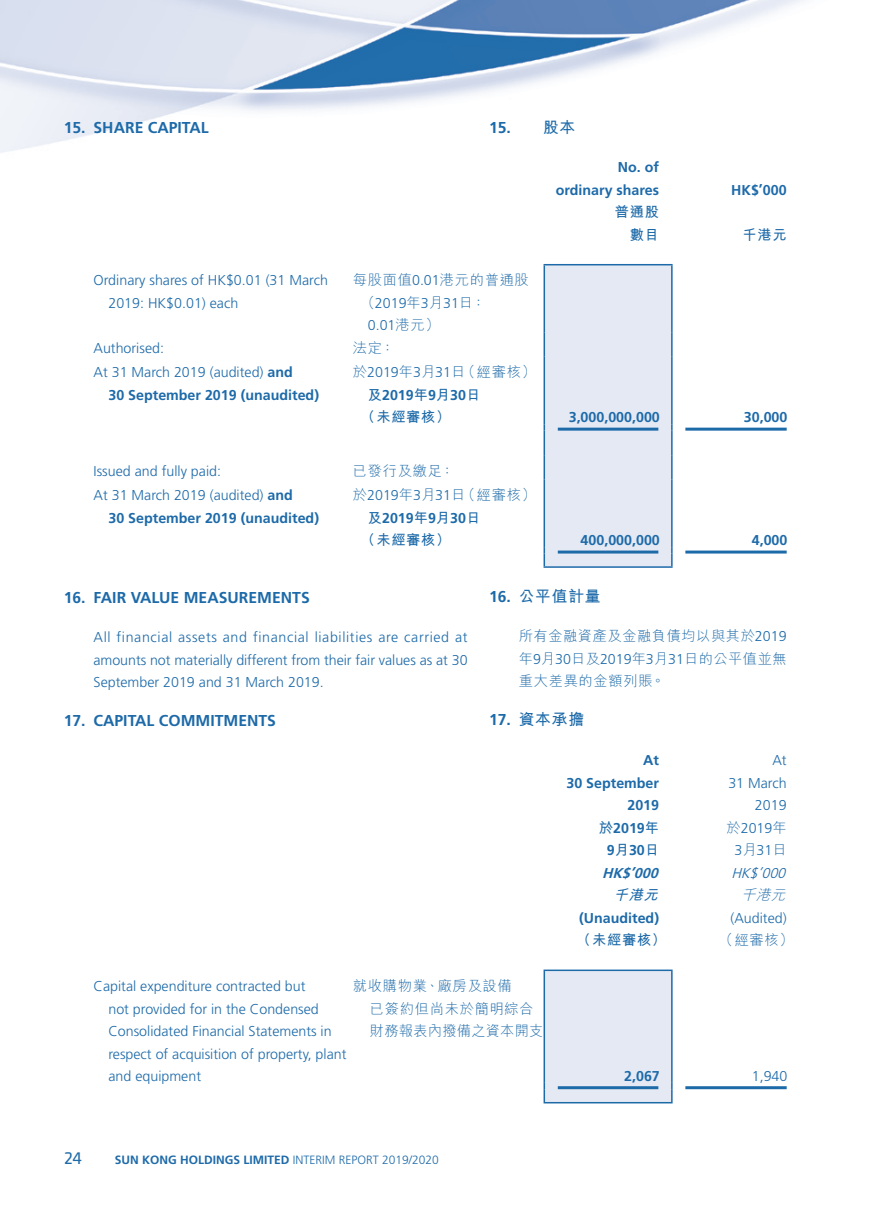
<style>
.page{position:relative;width:893px;height:1212px;background:#fff}
.page>*{position:absolute;margin:0;border:0;box-sizing:border-box;transform-origin:0 0}
.t1{font:18px "Klavika Regular TF";color:#1d6aa9}
.Heading_1{font:700 15.75px "Frutiger LT Std";color:#1d6aa9}
.C_Heading_1{font:700 15.75px "M Hei HK";letter-spacing:.05em;color:#1d6aa9}
.C_Heading_1-2{font:700 15.75px "Frutiger LT Std";color:#1d6aa9}
.Body_Text{font:300 14.25px/22.5px "Frutiger LT Std";color:#1d6aa9}
.Body_Text-2{font:700 14.25px/22.5px "Frutiger LT Std";color:#1d6aa9}
.C_Body_Text{font:300 14.25px/22.5px "M Hei HK";letter-spacing:.05em;color:#1d6aa9;text-align:justify}
.C_Body_Text-2{font:700 14.25px "Frutiger LT Std";color:#1d6aa9}
.C_Body_Text-3{font:300 14.25px "Frutiger LT Std";color:#1d6aa9}
.Body_Text-3{font:700 14.25px "M Hei HK";letter-spacing:.05em;color:#1d6aa9}
.C_Body_Text-4{font:700 14.25px "M Hei HK";letter-spacing:.05em;color:#1d6aa9}
.Body_Text-4{font:italic 700 14.25px "Frutiger LT Std";color:#1d6aa9}
.Body_Text-5{font:italic 300 14.25px "Frutiger LT Std";color:#1d6aa9}
.Body_Text-6{font:300 14.25px "M Hei HK";color:#1d6aa9}
.Body_Text-7{font:italic 700 14.25px "M Hei HK";color:#1d6aa9}
.Body_Text-8{font:italic 300 14.25px "M Hei HK";color:#1d6aa9}
.t2{font:700 12px "Frutiger LT Std";color:#1d6aa9}
.s1{font-family:"M Hei HK"}
.s2{font-family:"Frutiger LT Std"}
.s3{font-weight:300}
</style>
<div class="page">
<img style="left:0;top:0;width:805px;height:1104px">
<hr style="left:544px;top:264px;width:129px;height:1px;background:#1d6aa9">
<div style="left:544px;top:265px;width:129px;height:301px;background:#e4e9f3"></div>
<hr style="left:544px;top:566px;width:129px;height:2px;background:#1d6aa9">
<hr style="left:558px;top:428px;width:100px;height:3px;background:#1d6aa9">
<hr style="left:685px;top:428px;width:102px;height:3px;background:#1d6aa9">
<hr style="left:558px;top:550px;width:100px;height:3px;background:#1d6aa9">
<hr style="left:685px;top:550px;width:102px;height:3px;background:#1d6aa9">
<hr style="left:544px;top:969px;width:129px;height:2px;background:#1d6aa9">
<div style="left:544px;top:970px;width:129px;height:132px;background:#e4e9f3"></div>
<hr style="left:544px;top:1102px;width:129px;height:1px;background:#1d6aa9">
<hr style="left:558px;top:1086px;width:100px;height:3px;background:#1d6aa9">
<hr style="left:685px;top:1086px;width:102px;height:3px;background:#1d6aa9">
<p class="Heading_1" style="left:64px;top:118px;width:146px">15. SHARE CAPITAL</p>
<p class="C_Heading_1-2" style="left:489px;top:118px;width:88px">15. <span class="s1">股本</span></p>
<p class="Body_Text-2" style="left:618px;top:156px;width:43px">No. of</p>
<p class="Body_Text-2" style="left:556px;top:178px;width:105px">ordinary shares</p>
<p class="Body_Text-2" style="left:731px;top:178px;width:57px">HK$’000</p>
<p class="Body_Text-3" style="left:615px;top:202px;width:46px">普通股</p>
<p class="Body_Text-3" style="left:630px;top:224px;width:31px">數目</p>
<p class="Body_Text-3" style="left:742px;top:224px;width:46px">千港元</p>
<p class="Body_Text" style="left:108px;top:269px;width:221px;text-indent:-15px">Ordinary shares of HK$0.01 (31 March<br>2019: HK$0.01) each</p>
<p class="C_Body_Text" style="left:353px;top:269px;width:177px">每股面值<span class="s2">0.01</span>港元的普通股</p>
<p class="C_Body_Text-3" style="left:361px;top:295px;width:126px"><span class="s1">（</span>2019<span class="s1">年</span>3<span class="s1">月</span>31<span class="s1">日：</span></p>
<p class="C_Body_Text-3" style="left:368px;top:317px;width:73px">0.01<span class="s1">港元）</span></p>
<p class="Body_Text" style="left:94px;top:337px;width:72px">Authorised:</p>
<p class="C_Body_Text" style="left:353px;top:336px;width:43px">法定：</p>
<p class="Body_Text-2" style="left:108px;top:361px;width:212px;text-indent:-15px"><span class="s3">At 31 March 2019 (audited)</span> and<br>30 September 2019 (unaudited)</p>
<p class="C_Body_Text" style="left:353px;top:361px;width:184px">於<span class="s2">2019</span>年<span class="s2">3</span>月<span class="s2">31</span>日（經審核）</p>
<p class="C_Body_Text-2" style="left:368px;top:387px;width:114px"><span class="s1">及</span>2019<span class="s1">年</span>9<span class="s1">月</span>30<span class="s1">日</span></p>
<p class="C_Body_Text-4" style="left:361px;top:407px;width:91px">（未經審核）</p>
<p class="Body_Text-2" style="left:569px;top:406px;width:93px">3,000,000,000</p>
<p class="Body_Text-2" style="left:744px;top:406px;width:45px">30,000</p>
<p class="Body_Text" style="left:94px;top:460px;width:129px">Issued and fully paid:</p>
<p class="C_Body_Text" style="left:353px;top:459px;width:103px">已發行及繳足：</p>
<p class="Body_Text-2" style="left:108px;top:484px;width:212px;text-indent:-15px"><span class="s3">At 31 March 2019 (audited)</span> and<br>30 September 2019 (unaudited)</p>
<p class="C_Body_Text" style="left:353px;top:484px;width:184px">於<span class="s2">2019</span>年<span class="s2">3</span>月<span class="s2">31</span>日（經審核）</p>
<p class="C_Body_Text-2" style="left:368px;top:509px;width:114px"><span class="s1">及</span>2019<span class="s1">年</span>9<span class="s1">月</span>30<span class="s1">日</span></p>
<p class="C_Body_Text-4" style="left:361px;top:530px;width:91px">（未經審核）</p>
<p class="Body_Text-2" style="left:581px;top:529px;width:81px">400,000,000</p>
<p class="Body_Text-2" style="left:752px;top:529px;width:37px">4,000</p>
<p class="Heading_1" style="left:64px;top:588px;width:248px">16. FAIR VALUE MEASUREMENTS</p>
<p class="Body_Text" style="left:94px;top:626px;width:376px;text-align:justify">All financial assets and financial liabilities are carried at amounts not materially different from their fair values as at 30<br>September 2019 and 31 March 2019.</p>
<p class="Heading_1" style="left:64px;top:711px;width:214px">17. CAPITAL COMMITMENTS</p>
<p class="C_Heading_1" style="left:489px;top:585px;width:113px"><span class="s2">16.</span> 公平值計量</p>
<p class="C_Body_Text" style="left:519px;top:625px;width:269px">所有金融資產及金融負債均以與其於<span class="s2">2019</span>年<span class="s2">9</span>月<span class="s2">30</span>日及<span class="s2">2019</span>年<span class="s2">3</span>月<span class="s2">31</span>日的公平值並無重大差異的金額列賬。</p>
<p class="C_Heading_1" style="left:489px;top:708px;width:97px"><span class="s2">17.</span> 資本承擔</p>
<p class="Body_Text-2" style="left:643px;top:749px;width:17px">At</p>
<p class="Body_Text-2" style="left:566px;top:771px;width:94px">30 September</p>
<p class="Body_Text-2" style="left:627px;top:794px;width:33px">2019</p>
<p class="Body_Text-2" style="left:599px;top:816px;width:62px"><span class="s1">於</span>2019<span class="s1">年</span></p>
<p class="Body_Text-2" style="left:607px;top:839px;width:54px">9<span class="s1">月</span>30<span class="s1">日</span></p>
<p class="Body_Text" style="left:772px;top:749px;width:16px">At</p>
<p class="Body_Text" style="left:728px;top:772px;width:60px">31 March</p>
<p class="Body_Text" style="left:755px;top:794px;width:33px">2019</p>
<p class="Body_Text" style="left:726px;top:817px;width:62px"><span class="s1">於</span>2019<span class="s1">年</span></p>
<p class="Body_Text" style="left:734px;top:839px;width:54px">3<span class="s1">月</span>31<span class="s1">日</span></p>
<p class="Body_Text-4" style="left:602px;top:864px;width:61px">HK$’000</p>
<p class="Body_Text-5" style="left:731px;top:865px;width:60px">HK$’000</p>
<p class="Body_Text-7" style="left:613px;top:885px;width:51px">千港元</p>
<p class="Body_Text-8" style="left:741px;top:888px;width:49px">千港元</p>
<p class="Body_Text-2" style="left:579px;top:906px;width:81px">(Unaudited)</p>
<p class="Body_Text" style="left:730px;top:907px;width:58px">(Audited)</p>
<p class="Body_Text-3" style="left:576px;top:930px;width:91px">（未經審核）</p>
<p class="Body_Text-6" style="left:719px;top:933px;width:76px">（經審核）</p>
<p class="Body_Text" style="left:108px;top:975px;width:240px;text-indent:-15px">Capital expenditure contracted but<br>not provided for in the Condensed Consolidated Financial Statements in respect of acquisition of property, plant and equipment</p>
<p class="C_Body_Text" style="left:370px;top:974px;width:175px;text-align:left;text-indent:-17px">就收購物業、廠房及設備<br>已簽約但尚未於簡明綜合財務報表內撥備之資本開支</p>
<p class="t1" style="left:64px;top:1148px;width:20px">24</p>
<p class="t2" style="left:115px;top:1152px;width:326px">SUN KONG HOLDINGS LIMITED <span class="s3">INTERIM REPORT 2019/2020</span></p>
<p class="Body_Text-2" style="left:624px;top:1065px;width:37px">2,067</p>
<p class="Body_Text" style="left:752px;top:1065px;width:37px">1,940</p>
</div>
